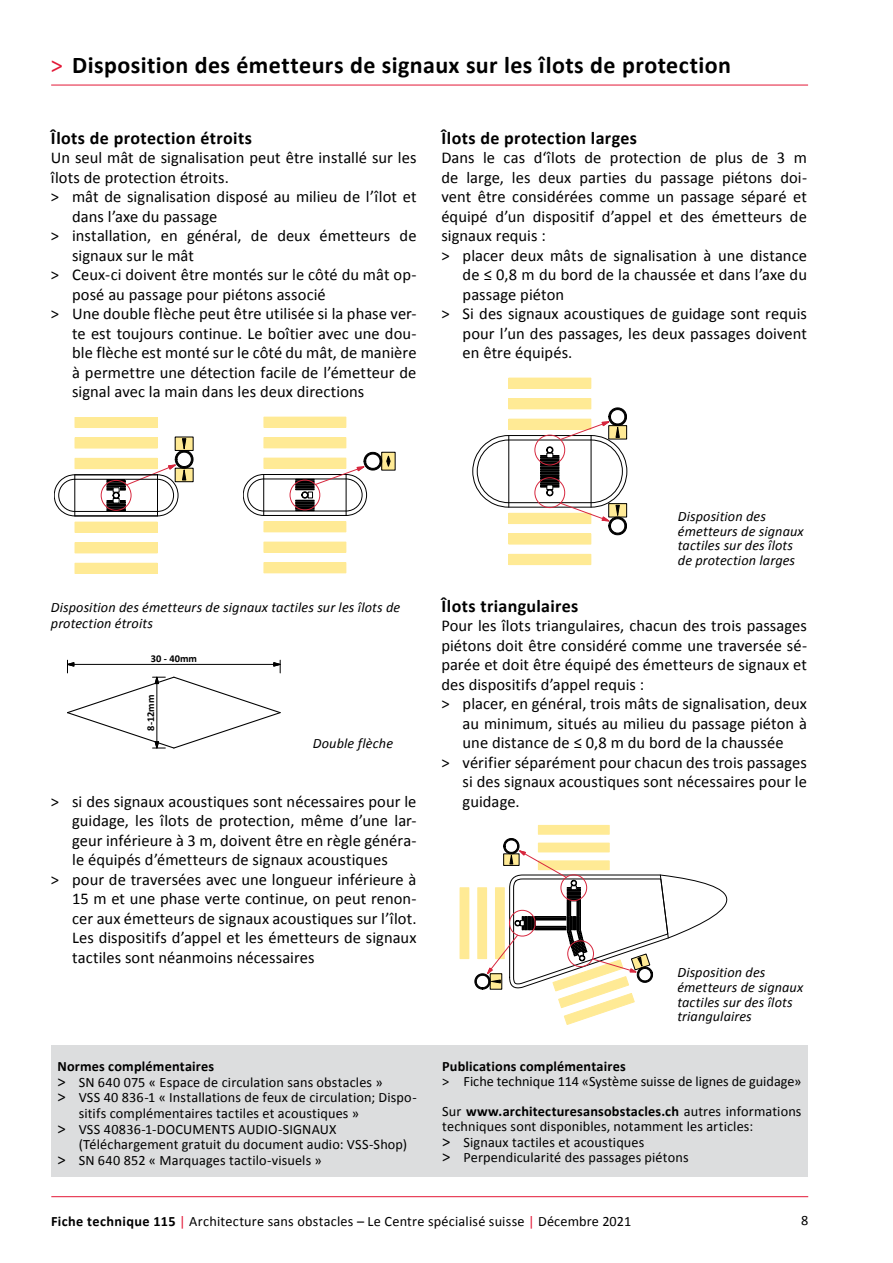
<style>
.page{position:relative;width:893px;height:1263px;background:#fff}
.page>*{position:absolute;margin:0;border:0;box-sizing:border-box;transform-origin:0 0}
.t1{font:700 24px "Calibri";letter-spacing:.02em;color:#000}
._4_Untertitel_12{font:700 18px "Calibri";letter-spacing:.02em;color:#000}
._5_Lauftext_11{font:16.5px/19.5px "Calibri";letter-spacing:.005em;color:#000;text-align:justify}
._6_Lauftext_9_5{font:14.25px/15.8px "Calibri";letter-spacing:.01em;color:#000}
._7_Bildlegenden_9_5{font:italic 14.25px/14.5px "Calibri";letter-spacing:.01em;color:#000}
._6_Lauftext_9_5-2{font:700 14.25px "Calibri";letter-spacing:.015em;color:#000}
.t2{font:700 10.5px "Calibri";color:#000}
.s1{font-weight:400;color:#e31837}
.s2{font-size:16.5px}
.s3{font-weight:700}
.s4{color:#e31837}
</style>
<div class="page">
<hr style="left:51px;top:1196px;width:757px;height:1px;background:#e31837">
<hr style="left:51px;top:85px;width:757px;height:1px;background:#e31837">
<hr style="left:75px;top:516px;width:82px;height:1px;background:#000">
<div style="left:75px;top:417px;width:82px;height:10px;background:#ffea95"></div>
<div style="left:75px;top:417px;width:82px;height:11px;border:1px solid #ffea95"></div>
<div style="left:75px;top:522px;width:82px;height:10px;background:#ffea95"></div>
<div style="left:75px;top:543px;width:82px;height:10px;background:#ffea95"></div>
<div style="left:75px;top:542px;width:82px;height:11px;border:1px solid #ffea95"></div>
<div style="left:75px;top:563px;width:82px;height:10px;background:#ffea95"></div>
<div style="left:75px;top:563px;width:82px;height:11px;border:1px solid #ffea95"></div>
<svg style="left:54px;top:438px;width:139px;height:78px"></svg>
<div style="left:264px;top:438px;width:82px;height:10px;background:#ffea95"></div>
<div style="left:264px;top:437px;width:82px;height:11px;border:1px solid #ffea95"></div>
<div style="left:264px;top:417px;width:82px;height:10px;background:#ffea95"></div>
<div style="left:382px;top:452px;width:13px;height:18px;background:#ffea95"></div>
<div style="left:264px;top:522px;width:82px;height:10px;background:#ffea95"></div>
<div style="left:264px;top:521px;width:82px;height:11px;border:1px solid #ffea95"></div>
<div style="left:264px;top:542px;width:82px;height:10px;background:#ffea95"></div>
<div style="left:264px;top:563px;width:82px;height:10px;background:#ffea95"></div>
<div style="left:264px;top:562px;width:82px;height:11px;border:1px solid #ffea95"></div>
<svg style="left:243px;top:452px;width:147px;height:64px"></svg>
<div style="left:290px;top:480px;width:30px;height:30px;border:1px solid #d7273e;border-radius:50%"></div>
<svg style="left:67px;top:660px;width:214px;height:89px"></svg>
<div style="left:509px;top:534px;width:82px;height:10px;background:#ffea95"></div>
<div style="left:509px;top:554px;width:82px;height:11px;background:#ffea95"></div>
<div style="left:509px;top:399px;width:82px;height:10px;background:#ffea95"></div>
<div style="left:509px;top:398px;width:82px;height:11px;border:1px solid #ffea95"></div>
<div style="left:509px;top:378px;width:82px;height:10px;background:#ffea95"></div>
<svg style="left:472px;top:408px;width:155px;height:127px"></svg>
<div style="left:535px;top:435px;width:30px;height:30px;border:1px solid #d7273e;border-radius:50%"></div>
<div style="left:535px;top:478px;width:30px;height:30px;border:1px solid #d7273e;border-radius:50%"></div>
<div style="left:51px;top:1045px;width:757px;height:132px;background:#dcddde"></div>
<div style="left:538px;top:825px;width:71px;height:9px;background:#ffea95"></div>
<div style="left:460px;top:888px;width:9px;height:70px;background:#ffea95"></div>
<svg style="left:475px;top:838px;width:253px;height:187px"></svg>
<div style="left:561px;top:875px;width:26px;height:26px;border:1px solid #d7273e;border-radius:50%"></div>
<div style="left:568px;top:941px;width:26px;height:26px;border:1px solid #d7273e;border-radius:50%"></div>
<div style="left:509px;top:910px;width:26px;height:26px;border:1px solid #d7273e;border-radius:50%"></div>
<p class="t1" style="left:51px;top:50px;width:682px"><span class="s1">&gt;</span> Disposition des émetteurs de signaux sur les îlots de protection</p>
<p class="_4_Untertitel_12" style="left:51px;top:126px;width:203px">Îlots de protection étroits</p>
<p class="_5_Lauftext_11" style="left:51px;top:148px;width:367px">Un seul mât de signalisation peut être installé sur les îlots de protection étroits.</p>
<p class="_5_Lauftext_11" style="left:72px;top:187px;width:346px;text-indent:-21px">&gt; mât de signalisation disposé au milieu de l’îlot et dans l’axe du passage</p>
<p class="_5_Lauftext_11" style="left:72px;top:226px;width:346px;text-indent:-21px">&gt; installation, en général, de deux émetteurs de signaux sur le mât</p>
<p class="_5_Lauftext_11" style="left:72px;top:265px;width:346px;text-indent:-21px">&gt; Ceux-ci doivent être montés sur le côté du mât op&shy;posé au passage pour piétons associé</p>
<p class="_5_Lauftext_11" style="left:72px;top:304px;width:346px;text-indent:-21px">&gt; Une double flèche peut être utilisée si la phase ver&shy;te est toujours continue. Le boîtier avec une dou&shy;ble flèche est monté sur le côté du mât, de manière à permettre une détection facile de l’émetteur de signal avec la main dans les deux directions</p>
<p class="_4_Untertitel_12" style="left:441px;top:126px;width:197px">Îlots de protection larges</p>
<p class="_5_Lauftext_11" style="left:441px;top:148px;width:367px">Dans le cas d‘îlots de protection de plus de 3 m de large, les deux parties du passage piétons doi&shy;vent être considérées comme un passage séparé et équipé d’un dispositif d’appel et des émetteurs de signaux requis :</p>
<p class="_5_Lauftext_11" style="left:463px;top:245px;width:346px;text-indent:-21px">&gt; placer deux mâts de signalisation à une distance de ≤ 0,8 m du bord de la chaussée et dans l’axe du passage piéton</p>
<p class="_5_Lauftext_11" style="left:463px;top:304px;width:346px;text-indent:-21px">&gt; Si des signaux acoustiques de guidage sont requis pour l’un des passages, les deux passages doivent en être équipés.</p>
<p class="_7_Bildlegenden_9_5" style="left:51px;top:599px;width:351px;line-height:15.8px">Disposition des émetteurs de signaux tactiles sur les îlots de protection étroits</p>
<p class="t2" style="left:151px;top:651px;width:48px">30 - 40mm</p>
<p class="t2" style="left:144px;top:731px;width:38px;rotate:-90deg">8-12mm</p>
<p class="_7_Bildlegenden_9_5" style="left:313px;top:735px;width:82px">Double flèche</p>
<p class="_5_Lauftext_11" style="left:72px;top:791px;width:346px;text-indent:-21px">&gt; si des signaux acoustiques sont nécessaires pour le guidage, les îlots de protection, même d’une lar&shy;geur inférieure à 3 m, doivent être en règle généra&shy;le équipés d’émetteurs de signaux acoustiques</p>
<p class="_5_Lauftext_11" style="left:72px;top:869px;width:346px;text-indent:-21px">&gt; pour de traversées avec une longueur inférieure à 15 m et une phase verte continue, on peut renon&shy;cer aux émetteurs de signaux acoustiques sur l’îlot.<br>Les dispositifs d’appel et les émetteurs de signaux tactiles sont néanmoins nécessaires</p>
<p class="_6_Lauftext_9_5-2" style="left:57px;top:1057px;width:158px">Normes complémentaires</p>
<p class="_6_Lauftext_9_5" style="left:57px;top:1074px;width:327px"><span class="s2">&gt;</span> SN 640 075 « Espace de circulation sans obstacles »</p>
<p class="_6_Lauftext_9_5" style="left:79px;top:1090px;width:340px;text-indent:-21px"><span class="s2">&gt;</span> VSS 40 836-1 « Installations de feux de circulation; Dispo&shy;sitifs complémentaires tactiles et acoustiques »</p>
<p class="_6_Lauftext_9_5" style="left:57px;top:1121px;width:281px"><span class="s2">&gt;</span> VSS 40836-1-DOCUMENTS AUDIO-SIGNAUX</p>
<p class="_6_Lauftext_9_5" style="left:79px;top:1136px;width:330px">(Téléchargement gratuit du document audio: VSS-Shop)</p>
<p class="_6_Lauftext_9_5" style="left:57px;top:1152px;width:266px"><span class="s2">&gt;</span> SN 640 852 « Marquages tactilo-visuels »</p>
<p class="_7_Bildlegenden_9_5" style="left:678px;top:509px;width:127px">Disposition des émetteurs de signaux tactiles sur des îlots de protection larges</p>
<p class="_4_Untertitel_12" style="left:441px;top:594px;width:139px">Îlots triangulaires</p>
<p class="_5_Lauftext_11" style="left:441px;top:616px;width:367px">Pour les îlots triangulaires, chacun des trois passages piétons doit être considéré comme une traversée sé&shy;parée et doit être équipé des émetteurs de signaux et des dispositifs d’appel requis :</p>
<p class="_5_Lauftext_11" style="left:463px;top:694px;width:346px;text-indent:-21px">&gt; placer, en général, trois mâts de signalisation, deux au minimum, situés au milieu du passage piéton à une distance de ≤ 0,8 m du bord de la chaussée</p>
<p class="_5_Lauftext_11" style="left:463px;top:752px;width:346px;text-indent:-21px">&gt; vérifier séparément pour chacun des trois passages si des signaux acoustiques sont nécessaires pour le guidage.</p>
<p class="_7_Bildlegenden_9_5" style="left:677px;top:965px;width:127px">Disposition des émetteurs de signaux tactiles sur des îlots triangulaires</p>
<p class="_6_Lauftext_9_5-2" style="left:442px;top:1057px;width:185px">Publications complémentaires</p>
<p class="_6_Lauftext_9_5" style="left:442px;top:1073px;width:361px">&gt; Fiche technique 114 «Système suisse de lignes de guidage»</p>
<p class="_6_Lauftext_9_5" style="left:442px;top:1104px;width:361px;line-height:15px">Sur <span class="s3">www.architecturesansobstacles.ch</span> autres informations techniques sont disponibles, notamment les articles:</p>
<p class="_6_Lauftext_9_5" style="left:442px;top:1134px;width:204px"><span class="s2">&gt;</span> Signaux tactiles et acoustiques</p>
<p class="_6_Lauftext_9_5" style="left:442px;top:1150px;width:248px"><span class="s2">&gt;</span> Perpendicularité des passages piétons</p>
<p class="_6_Lauftext_9_5" style="left:51px;top:1213px;width:582px"><span class="s3">Fiche technique 115</span> <span class="s4">|</span> Architecture sans obstacles – Le Centre spécialisé suisse <span class="s4">|</span> Décembre 2021</p>
<p class="_6_Lauftext_9_5" style="left:801px;top:1212px;width:9px">8</p>
</div>
